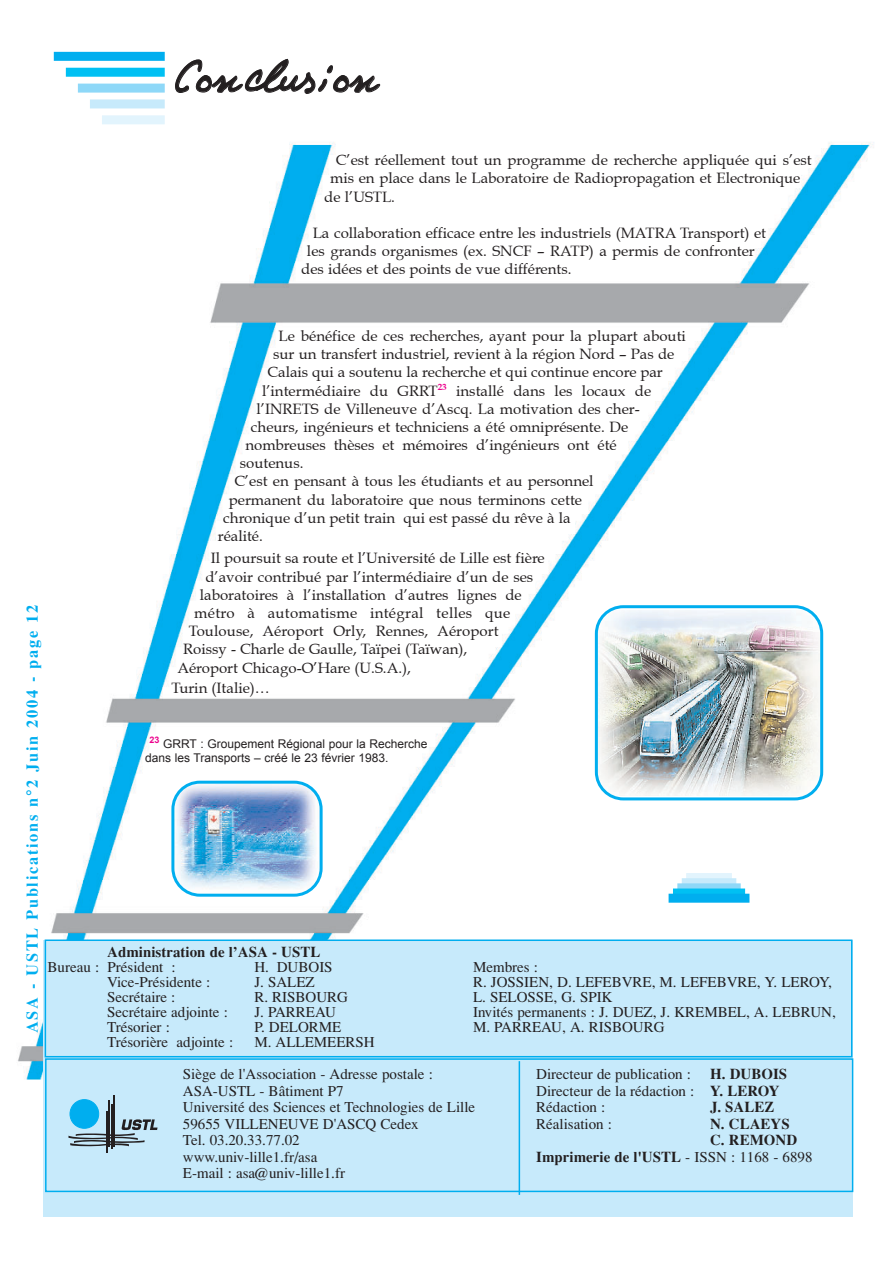
<style>
.page{position:relative;width:893px;height:1263px;background:#fff}
.page>*{position:absolute;margin:0;border:0;box-sizing:border-box;transform-origin:0 0}
.t1{font:30px "MATY";letter-spacing:-.005em;color:#231f20}
.t2{font:700 16.5px "Times";letter-spacing:.1em;color:#00aeef}
.t3{font:15px "Book Antiqua";color:#231f20}
.t4{font:15px/32.2px "Times";color:#231f20}
.t5{font:700 15px "Times";color:#231f20}
.t6{font:15px "Book Antiqua";letter-spacing:.02em;color:#231f20}
.t7{font:12px/14.4px "Arial";color:#231f20}
.s1{font-weight:700}
.s2{font-weight:400}
</style>
<div class="page">
<img style="left:18px;top:142px;width:856px;height:945px">
<div style="left:44px;top:940px;width:809px;height:277px;background:#c7eafb"></div>
<div style="left:45px;top:940px;width:807px;height:117px;border:2px solid #00aeef"></div>
<div style="left:45px;top:1058px;width:808px;height:134px;border:2px solid #00aeef"></div>
<hr style="left:518px;top:1061px;width:2px;height:134px;background:#00aeef">
<div style="left:70px;top:1100px;width:29px;height:28px;background:#00aeef;border-radius:50%"></div>
<div style="left:70px;top:1100px;width:29px;height:28px;border:1px solid #00aeef;border-radius:50%"></div>
<hr style="left:106px;top:1111px;width:1px;height:42px;background:#231f20">
<hr style="left:108px;top:1100px;width:2px;height:47px;background:#231f20">
<hr style="left:111px;top:1105px;width:1px;height:44px;background:#231f20">
<hr style="left:113px;top:1095px;width:2px;height:51px;background:#231f20">
<svg style="left:68px;top:1119px;width:89px;height:28px"></svg>
<div style="left:102px;top:115px;width:63px;height:9px;background:#e2f4fd"></div>
<div style="left:90px;top:99px;width:75px;height:9px;background:#c7eafb"></div>
<div style="left:78px;top:84px;width:87px;height:9px;background:#8ed8f8"></div>
<div style="left:66px;top:68px;width:99px;height:9px;background:#00c0f3"></div>
<div style="left:54px;top:52px;width:111px;height:9px;background:#00aeef"></div>
<div style="left:686px;top:873px;width:46px;height:9px;background:#e2f4fd"></div>
<div style="left:681px;top:878px;width:55px;height:9px;background:#c7eafb"></div>
<svg style="left:677px;top:883px;width:63px;height:6px"></svg>
<div style="left:673px;top:889px;width:72px;height:9px;background:#00c0f3"></div>
<div style="left:668px;top:894px;width:81px;height:9px;background:#00aeef"></div>
<img style="left:171px;top:781px;width:151px;height:116px">
<img style="left:595px;top:605px;width:228px;height:195px">
<h1 class="t1" style="left:173px;top:59px;width:207px">Conclusion</h1>
<p class="t3" style="left:336px;top:151px;width:477px">C’est réellement tout un programme de recherche appliquée qui s’est</p>
<p class="t3" style="left:330px;top:170px;width:472px">mis en place dans le Laboratoire de Radiopropagation et Electronique</p>
<p class="t3" style="left:324px;top:188px;width:72px">de l’USTL.</p>
<p class="t3" style="left:313px;top:224px;width:455px">La collaboration efficace entre les industriels (MATRA Transport) et</p>
<p class="t3" style="left:307px;top:242px;width:449px">les grands organismes (ex. SNCF – RATP) a permis de confronter</p>
<p class="t3" style="left:301px;top:260px;width:272px">des idées et des points de vue différents.</p>
<p class="t3" style="left:278px;top:327px;width:409px">Le bénéfice de ces recherches, ayant pour la plupart abouti</p>
<p class="t3" style="left:273px;top:345px;width:403px">sur un transfert industriel, revient à la région Nord – Pas de</p>
<p class="t3" style="left:267px;top:364px;width:397px">Calais qui a soutenu la recherche et qui continue encore par</p>
<p class="t3" style="left:262px;top:382px;width:391px">l’intermédiaire du GRRT<sup>23</sup> installé dans les locaux de</p>
<p class="t3" style="left:256px;top:400px;width:385px">l’INRETS de Villeneuve d’Ascq. La motivation des cher-</p>
<p class="t3" style="left:251px;top:418px;width:379px">cheurs, ingénieurs et techniciens a été omniprésente. De</p>
<p class="t3" style="left:245px;top:436px;width:373px">nombreuses thèses et mémoires d’ingénieurs ont été</p>
<p class="t3" style="left:240px;top:454px;width:65px">soutenus.</p>
<p class="t3" style="left:234px;top:473px;width:361px">C’est en pensant à tous les étudiants et au personnel</p>
<p class="t3" style="left:229px;top:491px;width:355px">permanent du laboratoire que nous terminons cette</p>
<p class="t3" style="left:223px;top:509px;width:349px">chronique d’un petit train qui est passé du rêve à la</p>
<p class="t3" style="left:218px;top:527px;width:47px">réalité.</p>
<p class="t3" style="left:211px;top:550px;width:335px">Il poursuit sa route et l’Université de Lille est fière</p>
<p class="t3" style="left:205px;top:568px;width:329px">d’avoir contribué par l’intermédiaire d’un de ses</p>
<p class="t3" style="left:200px;top:586px;width:323px">laboratoires à l’installation d’autres lignes de</p>
<p class="t6" style="left:194px;top:604px;width:317px">métro à automatisme intégral telles que</p>
<p class="t3" style="left:189px;top:622px;width:311px">Toulouse, Aéroport Orly, Rennes, Aéroport</p>
<p class="t3" style="left:183px;top:640px;width:286px">Roissy - Charle de Gaulle, Taïpei (Taïwan),</p>
<p class="t3" style="left:177px;top:660px;width:235px">Aéroport Chicago-O’Hare (U.S.A.),</p>
<p class="t3" style="left:171px;top:679px;width:100px">Turin (Italie)…</p>
<p class="t7" style="left:145px;top:736px;width:284px;text-indent:4px"><sup>23</sup> GRRT : Groupement Régional pour la Recherche dans les Transports – créé le 23 février 1983.</p>
<p class="t2" style="left:26px;top:1033px;width:430px;rotate:-90deg">ASA - USTL Publications n°2 Juin 2004 - page 12</p>
<p class="t5" style="left:107px;top:946px;width:215px">Administration de l’ASA - USTL</p>
<p class="t4" style="left:48px;top:952px;width:130px">Bureau : Président :</p>
<p class="t4" style="left:254px;top:952px;width:80px">H. DUBOIS</p>
<p class="t4" style="left:473px;top:952px;width:66px">Membres :</p>
<p class="t4" style="left:107px;top:967px;width:105px">Vice-Présidente :</p>
<p class="t4" style="left:254px;top:967px;width:62px">J. SALEZ</p>
<p class="t4" style="left:473px;top:967px;width:360px">R. JOSSIEN, D. LEFEBVRE, M. LEFEBVRE, Y. LEROY,</p>
<p class="t4" style="left:107px;top:982px;width:70px">Secrétaire :</p>
<p class="t4" style="left:254px;top:982px;width:95px">R. RISBOURG</p>
<p class="t4" style="left:473px;top:982px;width:141px">L. SELOSSE, G. SPIK</p>
<p class="t4" style="left:107px;top:997px;width:122px">Secrétaire adjointe :</p>
<p class="t4" style="left:254px;top:997px;width:83px">J. PARREAU</p>
<p class="t4" style="left:473px;top:997px;width:364px">Invités permanents : J. DUEZ, J. KREMBEL, A. LEBRUN,</p>
<p class="t4" style="left:107px;top:1012px;width:64px">Trésorier :</p>
<p class="t4" style="left:254px;top:1012px;width:89px">P. DELORME</p>
<p class="t4" style="left:473px;top:1012px;width:193px">M. PARREAU, A. RISBOURG</p>
<p class="t4" style="left:107px;top:1027px;width:127px">Trésorière adjointe :</p>
<p class="t4" style="left:183px;top:1027px;width:251px;text-indent:71px">M. ALLEMEERSH<br>Siège de l'Association - Adresse postale :</p>
<p class="t4" style="left:536px;top:1059px;width:156px">Directeur de publication :</p>
<p class="t5" style="left:710px;top:1069px;width:79px">H. DUBOIS</p>
<p class="t4" style="left:183px;top:1076px;width:162px">ASA-USTL - Bâtiment P7</p>
<p class="t4" style="left:536px;top:1076px;width:245px">Directeur de la rédaction : <span class="s1">Y. LEROY</span></p>
<p class="t4" style="left:183px;top:1092px;width:294px">Université des Sciences et Technologies de Lille</p>
<p class="t4" style="left:536px;top:1092px;width:71px">Rédaction :</p>
<p class="t5" style="left:710px;top:1102px;width:66px">J. SALEZ</p>
<p class="t4" style="left:183px;top:1109px;width:237px">59655 VILLENEUVE D'ASCQ Cedex</p>
<p class="t4" style="left:536px;top:1109px;width:77px">Réalisation :</p>
<p class="t5" style="left:710px;top:1118px;width:81px">N. CLAEYS</p>
<p class="t4" style="left:183px;top:1125px;width:118px">Tel. 03.20.33.77.02</p>
<p class="t5" style="left:710px;top:1135px;width:89px">C. REMOND</p>
<p class="t4" style="left:183px;top:1142px;width:136px">www.univ-lille1.fr/asa</p>
<p class="t5" style="left:536px;top:1151px;width:278px">Imprimerie de l'USTL <span class="s2">- ISSN : 1168 - 6898</span></p>
<p class="t4" style="left:183px;top:1158px;width:164px">E-mail : asa@univ-lille1.fr</p>
</div>
